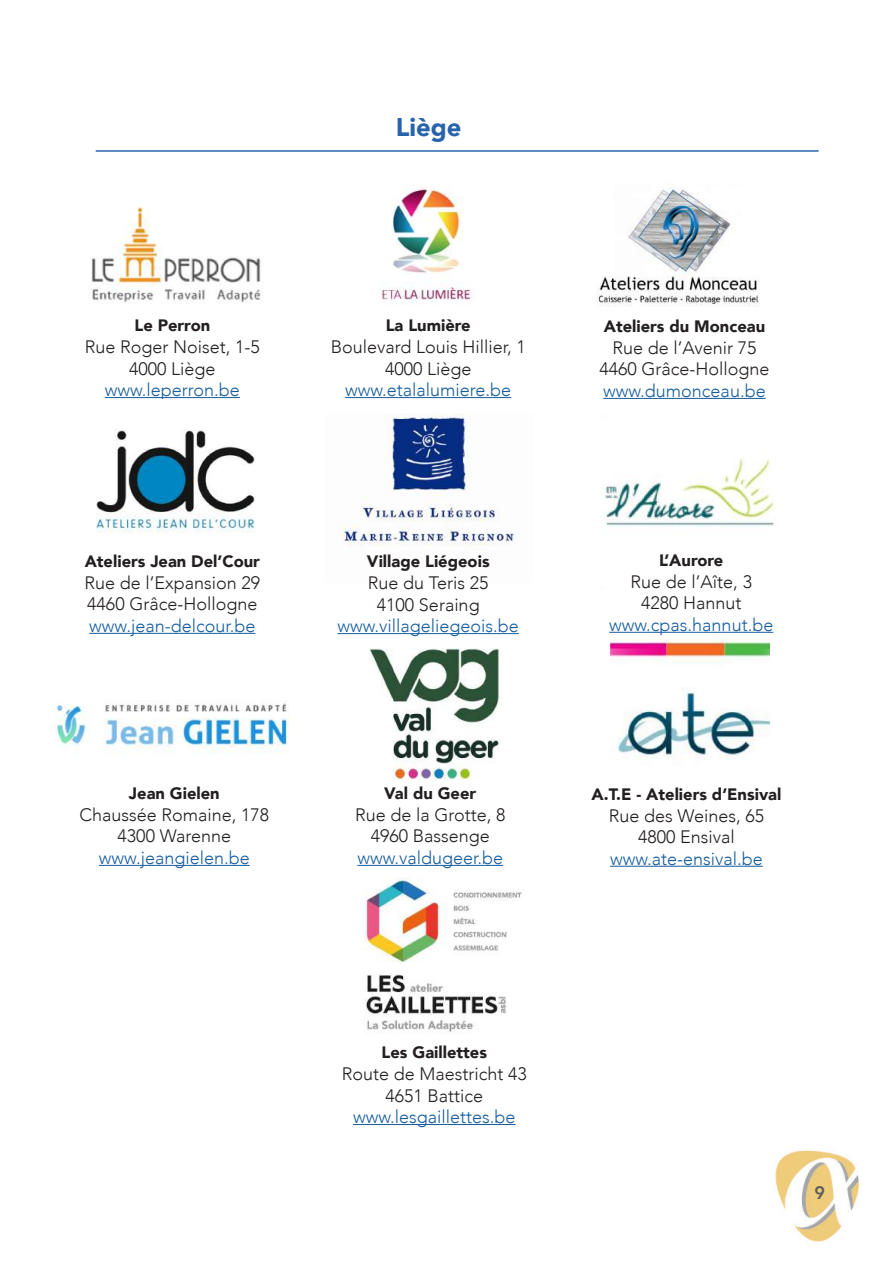
<style>
.page{position:relative;width:893px;height:1263px;background:#fff}
.page>*{position:absolute;margin:0;border:0;box-sizing:border-box;transform-origin:0 0}
.t1{font:900 25.5px "Avenir";color:#2764ac}
.t2{font:300 18px/21.6px "Avenir";color:#231f20;text-align:center}
.t3{font:300 18px "Avenir";color:#175d9e}
.t4{font:800 18px "Avenir";color:#5e5e5e}
.t5{font:900 16.5px "Avenir";color:#231f20}
</style>
<div class="page">
<img style="left:775px;top:1150px;width:84px;height:92px">
<img style="left:598px;top:187px;width:161px;height:120px">
<img style="left:91px;top:207px;width:170px;height:96px">
<img style="left:381px;top:185px;width:91px;height:119px">
<hr style="left:603px;top:398px;width:163px;height:1px;background:#175d9e">
<hr style="left:345px;top:397px;width:166px;height:1px;background:#175d9e">
<hr style="left:105px;top:397px;width:135px;height:1px;background:#175d9e">
<img style="left:97px;top:430px;width:158px;height:103px">
<img style="left:340px;top:414px;width:175px;height:132px">
<img style="left:601px;top:415px;width:175px;height:111px">
<hr style="left:89px;top:633px;width:166px;height:1px;background:#175d9e">
<hr style="left:338px;top:633px;width:181px;height:1px;background:#175d9e">
<hr style="left:609px;top:632px;width:164px;height:1px;background:#175d9e">
<img style="left:611px;top:639px;width:158px;height:121px">
<img style="left:56px;top:703px;width:233px;height:51px">
<img style="left:369px;top:648px;width:131px;height:131px">
<hr style="left:610px;top:866px;width:153px;height:1px;background:#175d9e">
<hr style="left:357px;top:865px;width:146px;height:1px;background:#175d9e">
<hr style="left:99px;top:865px;width:151px;height:1px;background:#175d9e">
<img style="left:363px;top:878px;width:159px;height:154px">
<hr style="left:353px;top:1124px;width:163px;height:1px;background:#175d9e">
<hr style="left:96px;top:150px;width:723px;height:2px;background:#2764ac">
<h1 class="t1" style="left:396px;top:105px;width:67px">Liège</h1>
<p class="t5" style="left:134px;top:311px;width:77px">Le Perron</p>
<p class="t2" style="left:85px;top:336px;width:177px">Rue Roger Noiset, 1-5<br>4000 Liège</p>
<p class="t3" style="left:105px;top:379px;width:137px">www.leperron.be</p>
<p class="t5" style="left:85px;top:547px;width:177px">Ateliers Jean Del’Cour</p>
<p class="t2" style="left:84px;top:572px;width:177px;text-align:left">Rue de l’Expansion 29<br>4460 Grâce-Hollogne</p>
<p class="t3" style="left:89px;top:615px;width:168px">www.jean-delcour.be</p>
<p class="t5" style="left:129px;top:779px;width:92px">Jean Gielen</p>
<p class="t2" style="left:79px;top:804px;width:191px">Chaussée Romaine, 178<br>4300 Warenne</p>
<p class="t3" style="left:99px;top:847px;width:152px">www.jeangielen.be</p>
<p class="t5" style="left:386px;top:311px;width:86px">La Lumière</p>
<p class="t2" style="left:331px;top:336px;width:197px">Boulevard Louis Hillier, 1<br>4000 Liège</p>
<p class="t3" style="left:345px;top:379px;width:168px">www.etalalumiere.be</p>
<p class="t5" style="left:367px;top:547px;width:124px">Village Liégeois</p>
<p class="t2" style="left:368px;top:572px;width:122px">Rue du Teris 25<br>4100 Seraing</p>
<p class="t3" style="left:338px;top:615px;width:183px">www.villageliegeois.be</p>
<p class="t5" style="left:384px;top:779px;width:93px">Val du Geer</p>
<p class="t2" style="left:355px;top:804px;width:152px">Rue de la Grotte, 8<br>4960 Bassenge</p>
<p class="t3" style="left:357px;top:847px;width:147px">www.valdugeer.be</p>
<p class="t5" style="left:604px;top:312px;width:163px">Ateliers du Monceau</p>
<p class="t2" style="left:599px;top:337px;width:172px">Rue de l’Avenir 75<br>4460 Grâce-Hollogne</p>
<p class="t3" style="left:603px;top:380px;width:164px">www.dumonceau.be</p>
<p class="t5" style="left:659px;top:546px;width:66px">L’Aurore</p>
<p class="t2" style="left:631px;top:571px;width:123px">Rue de l’Aîte, 3<br>4280 Hannut</p>
<p class="t3" style="left:609px;top:614px;width:166px">www.cpas.hannut.be</p>
<p class="t5" style="left:592px;top:780px;width:191px">A.T.E - Ateliers d’Ensival</p>
<p class="t2" style="left:609px;top:805px;width:157px">Rue des Weines, 65<br>4800 Ensival</p>
<p class="t3" style="left:610px;top:848px;width:154px">www.ate-ensival.be</p>
<p class="t5" style="left:382px;top:1038px;width:107px">Les Gaillettes</p>
<p class="t2" style="left:342px;top:1063px;width:187px">Route de Maestricht 43<br>4651 Battice</p>
<p class="t3" style="left:353px;top:1106px;width:164px">www.lesgaillettes.be</p>
<p class="t4" style="left:814px;top:1178px;width:12px">9</p>
</div>
